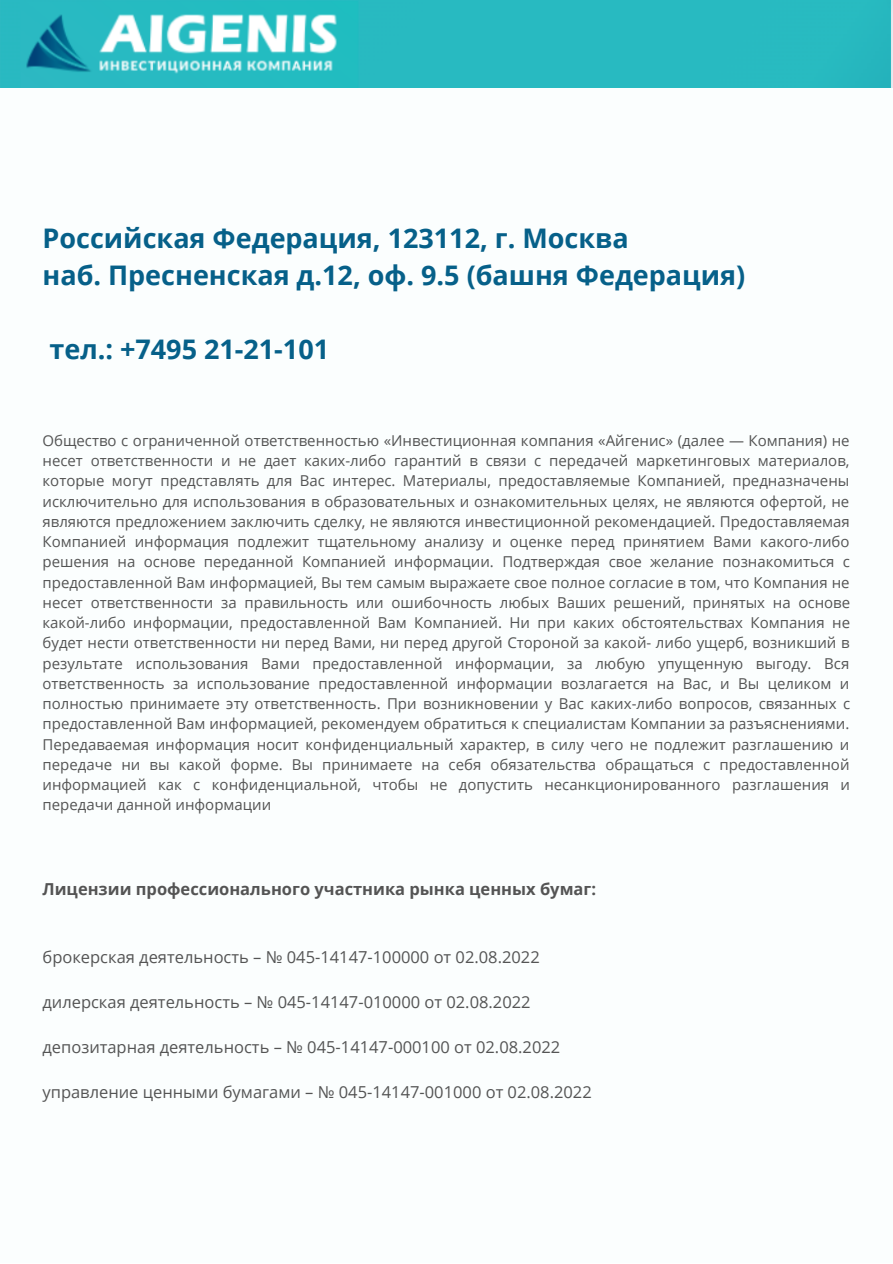
<style>
.page{position:relative;width:893px;height:1264px;background:#fff}
.page>*{position:absolute;margin:0;border:0;box-sizing:border-box;transform-origin:0 0}
.t1{font:700 27px "Open Sans";color:#066089}
.t2{font:16.5px "Open Sans";color:#545454}
.t3{font:700 16.5px "Open Sans";color:#545454}
.t4{font:15px/20.2px "Open Sans";color:#545454;text-align:justify}
</style>
<div class="page">
<div style="left:0;top:0;width:892px;height:1262px;background:#fbfefe"></div>
<img style="left:0;top:1px;width:892px;height:87px">
<p class="t1" style="left:42px;top:219px;width:587px">Российская Федерация, 123112, г. Москва</p>
<p class="t1" style="left:42px;top:256px;width:704px">наб. Пресненская д.12, оф. 9.5 (башня Федерация)</p>
<p class="t1" style="left:49px;top:330px;width:281px">тел.: +7495 21-21-101</p>
<p class="t4" style="left:42px;top:430px;width:809px">Общество с ограниченной ответственностью «Инвестиционная компания «Айгенис» (далее — Компания) не несет ответственности и не дает каких-либо гарантий в связи с передачей маркетинговых материалов, которые могут представлять для Вас интерес. Материалы, предоставляемые Компанией, предназначены исключительно для использования в образовательных и ознакомительных целях, не являются офертой, не являются предложением заключить сделку, не являются инвестиционной рекомендацией. Предоставляемая Компанией информация подлежит тщательному анализу и оценке перед принятием Вами какого-либо решения на основе переданной Компанией информации. Подтверждая свое желание познакомиться с предоставленной Вам информацией, Вы тем самым выражаете свое полное согласие в том, что Компания не несет ответственности за правильность или ошибочность любых Ваших решений, принятых на основе какой-либо информации, предоставленной Вам Компанией. Ни при каких обстоятельствах Компания не будет нести ответственности ни перед Вами, ни перед другой Стороной за какой- либо ущерб, возникший в результате использования Вами предоставленной информации, за любую упущенную выгоду. Вся ответственность за использование предоставленной информации возлагается на Вас, и Вы целиком и полностью принимаете эту ответственность. При возникновении у Вас каких-либо вопросов, связанных с предоставленной Вам информацией, рекомендуем обратиться к специалистам Компании за разъяснениями.<br>Передаваемая информация носит конфиденциальный характер, в силу чего не подлежит разглашению и передаче ни вы какой форме. Вы принимаете на себя обязательства обращаться с предоставленной информацией как с конфиденциальной, чтобы не допустить несанкционированного разглашения и передачи данной информации</p>
<p class="t3" style="left:42px;top:877px;width:555px">Лицензии профессионального участника рынка ценных бумаг:</p>
<p class="t2" style="left:42px;top:945px;width:498px">брокерская деятельность – № 045-14147-100000 от 02.08.2022</p>
<p class="t2" style="left:42px;top:990px;width:489px">дилерская деятельность – № 045-14147-010000 от 02.08.2022</p>
<p class="t2" style="left:42px;top:1034px;width:519px">депозитарная деятельность – № 045-14147-000100 от 02.08.2022</p>
<p class="t2" style="left:42px;top:1079px;width:550px">управление ценными бумагами – № 045-14147-001000 от 02.08.2022</p>
</div>
